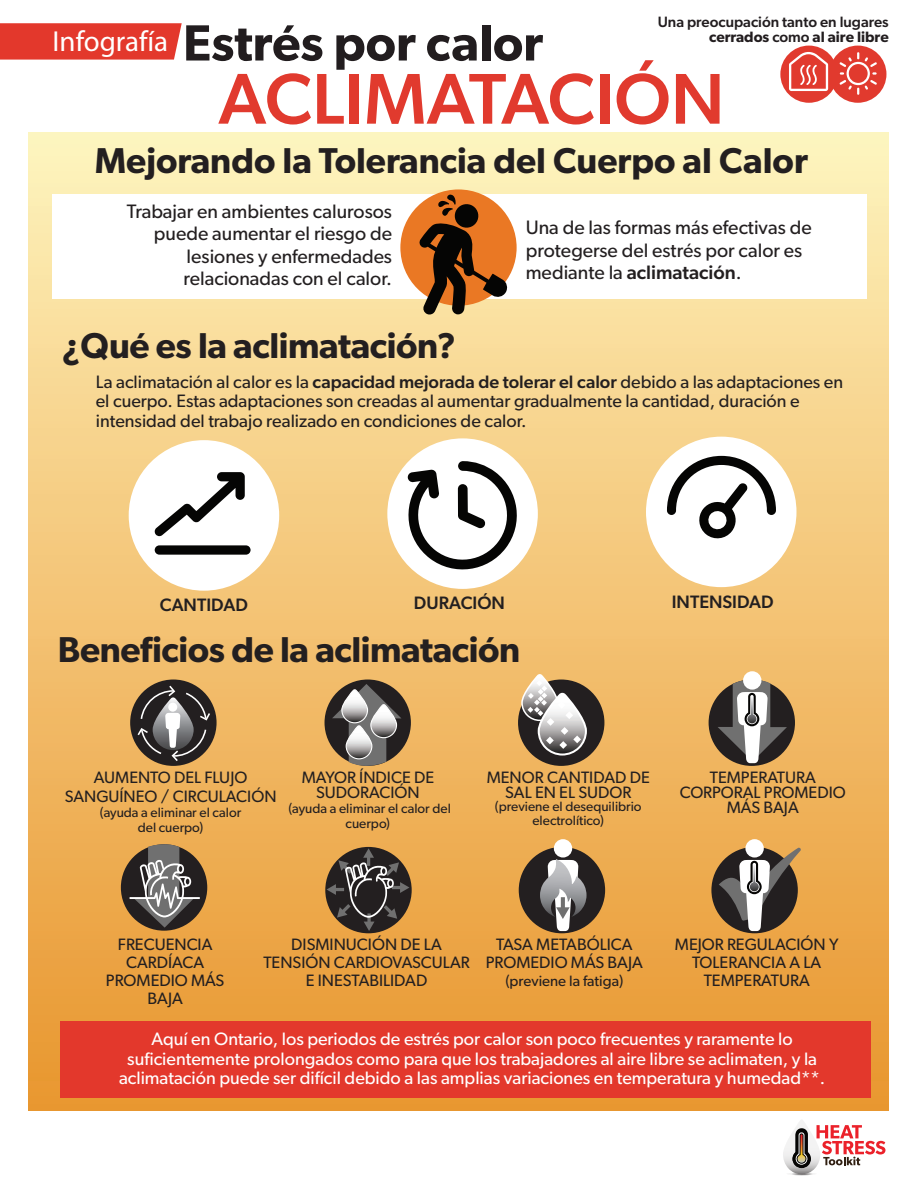
<style>
.page{position:relative;width:918px;height:1188px;background:#fff}
.page>*{position:absolute;margin:0;border:0;box-sizing:border-box;transform-origin:0 0}
.t1{font:500 72px "Gibson";color:#e13a2e}
.t2{font:600 51px "Gibson";color:#221d1f}
.t3{font:600 36px "Gibson";letter-spacing:-.01em;color:#231f20}
.t4{font:28.95px "Myriad Pro";color:#fff}
.t5{font:19.5px/22.5px "Gibson";color:#231f20;text-align:right}
.t6{font:18px/19.5px "Gibson";color:#fff;text-align:center}
.t7{font:18px/19.5px "Gibson";color:#231f20}
.t8{font:500 18px "Gibson";color:#231f20}
.t9{font:16.5px/18px "Gibson";color:#231f20;text-align:center}
.t10{font:500 15px/15px "Gibson";color:#221d1f;text-align:right}
.t11{font:15px "Gibson";color:#231f20}
.t12{font:13.5px/15px "Gibson";color:#231f20;text-align:center}
.s1{font-weight:600}
.s2{font-weight:500}
</style>
<div class="page">
<div style="left:29px;top:132px;width:860px;height:979px;background:linear-gradient(to bottom,#fef2bd,#e8942c)"></div>
<div style="left:52px;top:195px;width:815px;height:104px;background:#fff"></div>
<svg style="left:0;top:23px;width:182px;height:37px;background:#e44034"></svg>
<div style="left:129px;top:440px;width:150px;height:151px;background:#fff;border-radius:50%"></div>
<div style="left:130px;top:680px;width:87px;height:86px;background:#231f20;border-radius:50%"></div>
<div style="left:60px;top:1021px;width:811px;height:77px;background:#e3382c"></div>
<div style="left:400px;top:189px;width:117px;height:117px;background:#ea7824;border-radius:50%"></div>
<svg style="left:419px;top:194px;width:89px;height:121px"></svg>
<div style="left:387px;top:438px;width:151px;height:151px;background:#fff;border-radius:50%"></div>
<svg style="left:401px;top:461px;width:117px;height:115px"></svg>
<div style="left:646px;top:437px;width:151px;height:150px;background:#fff;border-radius:50%"></div>
<svg style="left:667px;top:456px;width:109px;height:83px"></svg>
<svg style="left:154px;top:472px;width:91px;height:64px"></svg>
<div style="left:155px;top:545px;width:96px;height:10px;background:#050504;border-radius:5px"></div>
<svg style="left:327px;top:848px;width:82px;height:83px;background:#5b4d3f"></svg>
<div style="left:519px;top:847px;width:86px;height:86px;background:#231f20;border-radius:50%"></div>
<div style="left:554px;top:839px;width:18px;height:19px;background:#fff;border-radius:50%"></div>
<svg style="left:540px;top:859px;width:47px;height:72px"></svg>
<div style="left:709px;top:680px;width:86px;height:86px;background:#231f20;border-radius:50%"></div>
<svg style="left:783px;top:1120px;width:102px;height:55px"></svg>
<div style="left:121px;top:844px;width:86px;height:87px;background:#231f20;border-radius:50%"></div>
<svg style="left:130px;top:841px;width:70px;height:87px"></svg>
<div style="left:325px;top:680px;width:86px;height:86px;background:#231f20;border-radius:50%"></div>
<svg style="left:332px;top:684px;width:69px;height:87px"></svg>
<div style="left:518px;top:680px;width:86px;height:86px;background:#231f20;border-radius:50%"></div>
<svg style="left:521px;top:673px;width:67px;height:84px"></svg>
<svg style="left:743px;top:671px;width:18px;height:19px"></svg>
<svg style="left:718px;top:674px;width:69px;height:89px"></svg>
<div style="left:711px;top:847px;width:87px;height:86px;background:#231f20;border-radius:50%"></div>
<div style="left:745px;top:839px;width:19px;height:19px;background:#fff;border-radius:50%"></div>
<svg style="left:719px;top:847px;width:83px;height:84px"></svg>
<svg style="left:138px;top:686px;width:72px;height:75px"></svg>
<div style="left:168px;top:703px;width:9px;height:9px;background:#fff;border-radius:50%"></div>
<div style="left:780px;top:46px;width:58px;height:57px;background:#e13a2e;border-radius:50%"></div>
<div style="left:829px;top:46px;width:57px;height:57px;background:#e13a2e;border-radius:50%"></div>
<svg style="left:789px;top:52px;width:39px;height:39px"></svg>
<svg style="left:839px;top:52px;width:38px;height:43px"></svg>
<h3 class="t4" style="left:52px;top:24px;width:117px">Infografía</h3>
<p class="t10" style="left:658px;top:14px;width:233px">Una preocupación tanto en lugares <span class="s1">cerrados</span> como <span class="s1">al aire libre</span></p>
<h2 class="t2" style="left:183px;top:12px;width:362px">Estrés por calor</h2>
<h1 class="t1" style="left:218px;top:56px;width:508px">ACLIMATACIÓN</h1>
<h3 class="t3" style="left:95px;top:139px;width:715px">Mejorando la Tolerancia del Cuerpo al Calor</h3>
<p class="t5" style="left:127px;top:199px;width:267px">Trabajar en ambientes calurosos puede aumentar el riesgo de lesiones y enfermedades relacionadas con el calor.</p>
<h3 class="t3" style="left:62px;top:324px;width:396px">¿Qué es la aclimatación?</h3>
<p class="t5" style="left:526px;top:216px;width:287px;text-align:left">Una de las formas más efectivas de protegerse del estrés por calor es mediante la <span class="s2">aclimatación</span>.</p>
<p class="t7" style="left:96px;top:372px;width:749px">La aclimatación al calor es la <span class="s2">capacidad mejorada de tolerar el calor</span> debido a las adaptaciones en el cuerpo. Estas adaptaciones son creadas al aumentar gradualmente la cantidad, duración e intensidad del trabajo realizado en condiciones de calor.</p>
<p class="t8" style="left:160px;top:594px;width:90px">CANTIDAD</p>
<p class="t8" style="left:414px;top:592px;width:92px">DURACIÓN</p>
<p class="t8" style="left:672px;top:591px;width:103px">INTENSIDAD</p>
<h3 class="t3" style="left:58px;top:628px;width:464px">Beneficios de la aclimatación</h3>
<p class="t9" style="left:65px;top:767px;width:213px;line-height:19.5px">AUMENTO DEL FLUJO<br>SANGUÍNEO / CIRCULACIÓN</p>
<p class="t12" style="left:100px;top:805px;width:143px">(ayuda a eliminar el calor del cuerpo)</p>
<p class="t9" style="left:302px;top:769px;width:134px;line-height:15px">MAYOR ÍNDICE DE<br>SUDORACIÓN</p>
<p class="t12" style="left:288px;top:800px;width:164px">(ayuda a eliminar el calor del cuerpo)</p>
<p class="t9" style="left:487px;top:769px;width:165px;line-height:15px">MENOR CANTIDAD DE<br>SAL EN EL SUDOR</p>
<p class="t12" style="left:495px;top:799px;width:148px;line-height:13.5px">(previene el desequilibrio electrolítico)</p>
<p class="t9" style="left:680px;top:769px;width:167px;line-height:15px">TEMPERATURA<br>CORPORAL PROMEDIO<br>MÁS BAJA</p>
<p class="t9" style="left:106px;top:935px;width:120px">FRECUENCIA<br>CARDÍACA<br>PROMEDIO MÁS<br>BAJA</p>
<p class="t9" style="left:263px;top:935px;width:208px">DISMINUCIÓN DE LA<br>TENSIÓN CARDIOVASCULAR<br>E INESTABILIDAD</p>
<p class="t9" style="left:486px;top:935px;width:159px">TASA METABÓLICA<br>PROMEDIO MÁS BAJA</p>
<p class="t11" style="left:505px;top:972px;width:119px">(previene la fatiga)</p>
<p class="t9" style="left:675px;top:935px;width:165px">MEJOR REGULACIÓN Y<br>TOLERANCIA A LA<br>TEMPERATURA</p>
<p class="t6" style="left:119px;top:1029px;width:708px">Aquí en Ontario, los periodos de estrés por calor son poco frecuentes y raramente lo suficientemente prolongados como para que los trabajadores al aire libre se aclimaten, y la aclimatación puede ser difícil debido a las amplias variaciones en temperatura y humedad**.</p>
</div>
